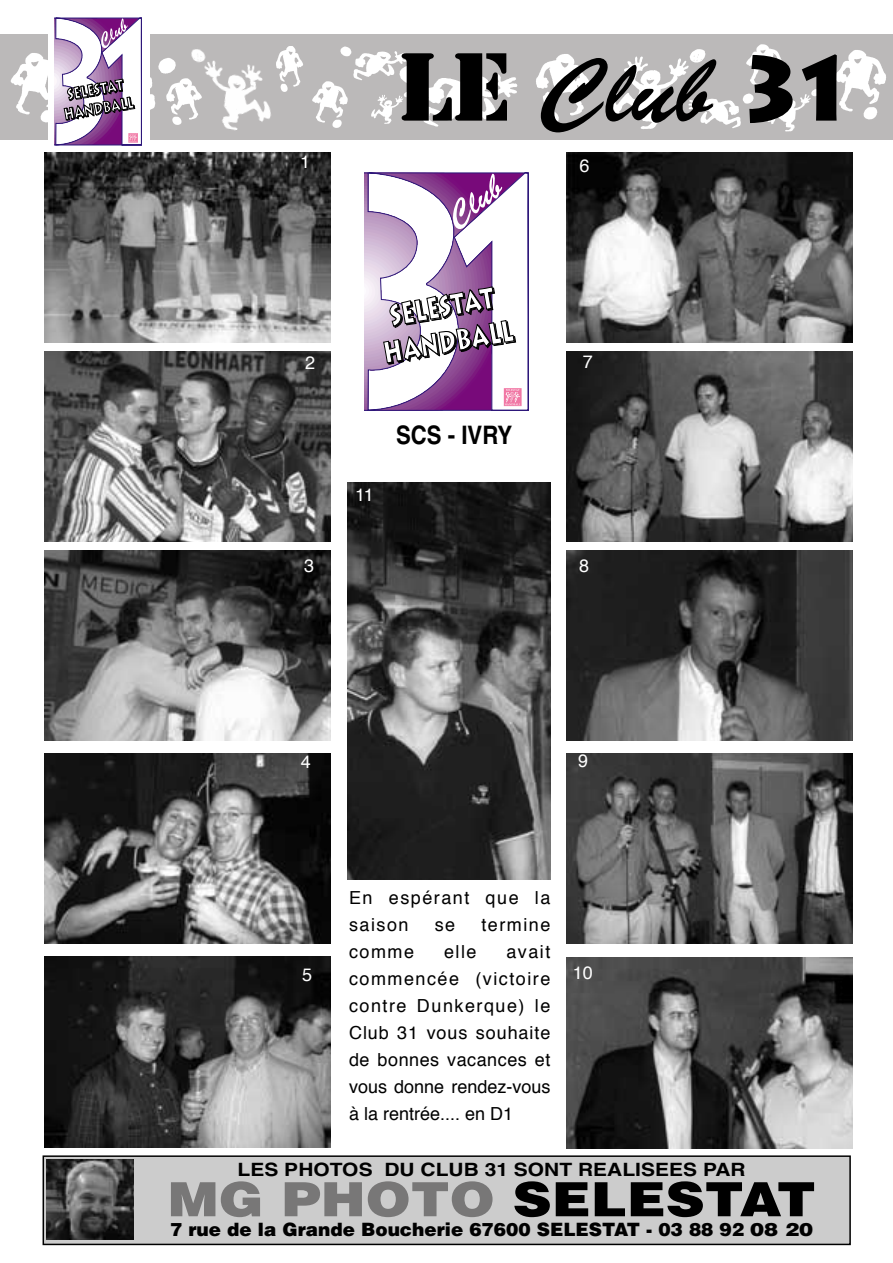
<style>
.page{position:relative;width:893px;height:1263px;background:#fff}
.page>*{position:absolute;margin:0;border:0;box-sizing:border-box;transform-origin:0 0}
.t1{font:90px "Brush Script";color:#000}
.t2{font:900 47.25px "Helvetica";color:#000;scale:1.14 1}
.t3{font:900 29.7px/35.5px "Lithos";color:#000;text-align:center;scale:.7 1}
.t4{font:700 25.5px "Helvetica";color:#000;scale:.87 1}
.t5{font:900 18.3px "Helvetica";color:#000}
.t6{font:700 18.3px "Helvetica";color:#000;scale:1.14 1}
.t7{font:18px/27px "Helvetica";letter-spacing:.03em;color:#000;text-align:justify}
.t8{font:18px/27px "Helvetica";letter-spacing:.085em;color:#000}
.t9{font:18px "Helvetica";color:#fff}
.t10{font:900 15.9px "Lithos";color:#000;scale:.7 1}
.s1{font-family:"Stencil"}
.s2{font-family:"Lithos";font-weight:900}
.s3{color:#787777}
</style>
<div class="page">
<div style="left:1px;top:35px;width:891px;height:105px;background:#bbb9b9"></div>
<img style="left:10px;top:53px;width:38px;height:70px">
<img style="left:833px;top:50px;width:53px;height:70px">
<img style="left:312px;top:81px;width:36px;height:47px">
<img style="left:282px;top:47px;width:21px;height:45px">
<img style="left:746px;top:44px;width:37px;height:44px">
<img style="left:172px;top:112px;width:2px;height:12px">
<img style="left:536px;top:54px;width:54px;height:70px">
<img style="left:150px;top:58px;width:24px;height:54px">
<img style="left:707px;top:94px;width:47px;height:34px">
<img style="left:340px;top:46px;width:67px;height:35px">
<img style="left:398px;top:65px;width:120px;height:62px">
<img style="left:607px;top:49px;width:100px;height:80px">
<img style="left:767px;top:88px;width:53px;height:44px">
<img style="left:371px;top:91px;width:40px;height:34px">
<img style="left:174px;top:49px;width:108px;height:82px">
<div style="left:48px;top:15px;width:102px;height:133px;background:#fff"></div>
<svg style="left:54px;top:17px;width:88px;height:128px"></svg>
<div style="left:44px;top:1157px;width:805px;height:87px;background:#ccc"></div>
<div style="left:43px;top:1155px;width:807px;height:90px;border:2px solid #000"></div>
<img style="left:44px;top:351px;width:286px;height:191px">
<img style="left:44px;top:152px;width:286px;height:191px">
<img style="left:44px;top:753px;width:286px;height:191px">
<svg style="left:364px;top:172px;width:165px;height:239px"></svg>
<img style="left:567px;top:152px;width:285px;height:191px">
<img style="left:44px;top:957px;width:286px;height:191px">
<img style="left:567px;top:351px;width:285px;height:191px">
<img style="left:567px;top:753px;width:285px;height:191px">
<img style="left:567px;top:957px;width:285px;height:191px">
<img style="left:47px;top:1160px;width:87px;height:79px">
<img style="left:347px;top:483px;width:204px;height:396px">
<img style="left:44px;top:550px;width:286px;height:191px">
<img style="left:567px;top:550px;width:285px;height:191px">
<p class="t10" style="left:67px;top:86px;width:82px;rotate:-10deg">SELESTAT</p>
<p class="t10" style="left:63px;top:106px;width:102px;rotate:-10deg">HANDBALL</p>
<p class="t9" style="left:300px;top:154px;width:12px">1</p>
<h1 class="t1" style="left:398px;top:67px;width:450px"><span class="s1">LE</span> Club <span class="s2">31</span></h1>
<p class="t9" style="left:579px;top:158px;width:12px">6</p>
<p class="t9" style="left:305px;top:355px;width:12px">2</p>
<h3 class="t3" style="left:375px;top:302px;width:189px;rotate:-10deg">SELESTAT<br>HANDBALL</h3>
<p class="t9" style="left:355px;top:488px;width:20px">11</p>
<h3 class="t4" style="left:396px;top:426px;width:135px">SCS - IVRY</h3>
<p class="t9" style="left:582px;top:354px;width:12px">7</p>
<p class="t9" style="left:304px;top:559px;width:12px">3</p>
<p class="t9" style="left:579px;top:558px;width:12px">8</p>
<p class="t9" style="left:301px;top:754px;width:12px">4</p>
<p class="t9" style="left:578px;top:753px;width:12px">9</p>
<p class="t9" style="left:302px;top:967px;width:12px">5</p>
<p class="t8" style="left:349px;top:886px;width:203px">En espérant que la saison</p>
<p class="t7" style="left:435px;top:913px;width:22px">se</p>
<p class="t8" style="left:481px;top:913px;width:70px">termine</p>
<p class="t7" style="left:349px;top:940px;width:203px;text-indent:157px">avait commencée (victoire contre Dunkerque) le Club 31 vous souhaite de bonnes vacances et vous donne rendez-vous à la rentrée.... en D1</p>
<p class="t7" style="left:349px;top:940px;width:66px">comme</p>
<p class="t7" style="left:444px;top:940px;width:34px">elle</p>
<p class="t9" style="left:573px;top:965px;width:22px">10</p>
<p class="t6" style="left:238px;top:1162px;width:447px">LES PHOTOS DU CLUB 31 SONT REALISEES PAR</p>
<h2 class="t2" style="left:168px;top:1182px;width:570px"><span class="s3">MG PHOTO</span> SELESTAT</h2>
<p class="t5" style="left:170px;top:1223px;width:644px">7 rue de la Grande Boucherie 67600 SELESTAT - 03 88 92 08 20</p>
</div>
